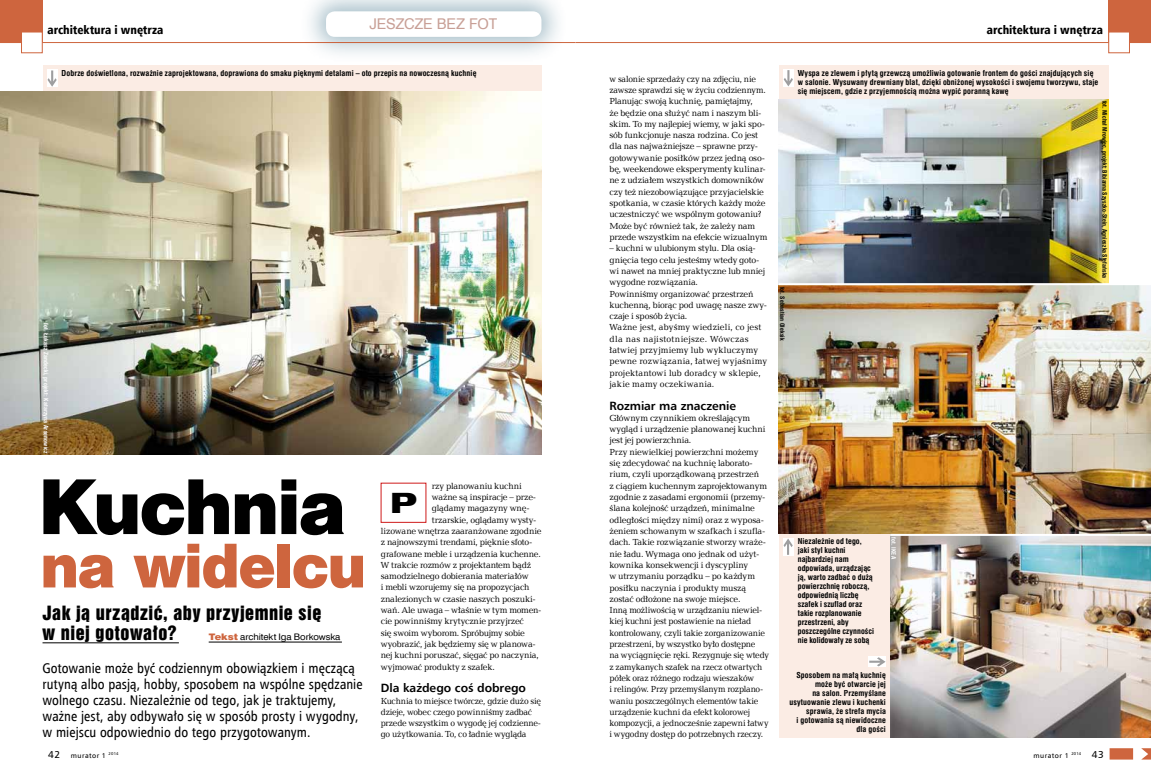
<style>
.page{position:relative;width:1151px;height:780px;background:#fff}
.page>*{position:absolute;margin:0;border:0;box-sizing:border-box;transform-origin:0 0}
.t1{font:69.8px "Swis 721 Blk 2 EU";letter-spacing:-.025em;color:#000}
.t2{font:55.9px "Swis 721 Blk 2 EU";letter-spacing:-.02em;color:#ce653e}
.t3{font:28px "Swis 721 Blk Ex EU";color:#000}
.t4{font:18px/20px "Swis 921 EU";letter-spacing:.03em;color:#000}
.t5{font:14.8px "Swis 721 EU Normal";letter-spacing:-.015em;color:#91402d}
.t6{font:14px/16px "Humnst 777 Cn EU";letter-spacing:.005em;color:#000}
.t7{font:12px "Humnst 777 Blk Cn EU";color:#000}
.t8{font:700 12px "Humnst 777 EU";letter-spacing:-.005em;color:#000}
.t9{font:10px "Humnst 777 EU";color:#000}
.t10{font:9px/11.3px "Candida EU Normal";letter-spacing:-.02em;color:#000}
.t11{font:9px/11.3px "Candida EU Normal";letter-spacing:-.02em;color:#000;scale:.95 1}
.t12{font:9px "Swis 721 EU Normal";letter-spacing:-.01em;color:#000;scale:1.06 1}
.t13{font:700 8px/9px "Swis 721 Cn EU";letter-spacing:.015em;color:#000}
.t14{font:7px "Humnst 777 EU";letter-spacing:.065em;color:#000}
.t15{font:700 6px "Swis 721 Cn EU";letter-spacing:.01em;color:#000}
.t16{font:700 6px "Swis 721 Cn EU";letter-spacing:.025em;color:#fff}
.s1{font-family:"Swis 721 Blk EU";color:#ce653e}
.s2{font-size:10px}
</style>
<div class="page">
<svg style="left:1109px;top:748px;width:42px;height:11px"></svg>
<hr style="left:575px;top:42px;width:576px;height:1px;background:#ce653e">
<div style="left:1108px;top:0;width:43px;height:43px;background:#ce653e"></div>
<div style="left:1108px;top:32px;width:22px;height:21px;background:#fff;border:1px solid #ce653e"></div>
<hr style="left:0;top:42px;width:575px;height:1px;background:#ce653e">
<div style="left:0;top:0;width:43px;height:43px;background:#ce653e"></div>
<div style="left:21px;top:32px;width:22px;height:21px;background:#fff;border:1px solid #ce653e"></div>
<div style="left:779px;top:65px;width:329px;height:672px;background:#fbece4"></div>
<hr style="left:43px;top:642px;width:136px;height:1px;background:#000">
<hr style="left:209px;top:641px;width:133px;height:1px;background:#000">
<img style="left:779px;top:99px;width:329px;height:184px">
<img style="left:779px;top:285px;width:372px;height:249px">
<img style="left:890px;top:536px;width:261px;height:201px">
<div style="left:43px;top:65px;width:498px;height:389px;background:#fbece4"></div>
<img style="left:0;top:91px;width:541px;height:363px">
<svg style="left:47px;top:69px;width:11px;height:18px"></svg>
<div style="left:868px;top:656px;width:18px;height:11px;background:#fff"></div>
<svg style="left:869px;top:657px;width:16px;height:10px"></svg>
<div style="left:783px;top:69px;width:10px;height:18px;background:#fff"></div>
<svg style="left:784px;top:69px;width:10px;height:17px"></svg>
<svg style="left:783px;top:538px;width:11px;height:18px"></svg>
<hr style="left:890px;top:534px;width:261px;height:2px;background:#fff">
<hr style="left:779px;top:283px;width:372px;height:2px;background:#fff">
<svg style="left:309px;top:0;width:249px;height:54px"></svg>
<div style="left:326px;top:11px;width:215px;height:26px;background:#fff;border-radius:9px"></div>
<h3 class="t5" style="left:369px;top:15px;width:129px">jeszcze bez fot</h3>
<h3 class="t7" style="left:47px;top:22px;width:118px">architektura i wnętrza</h3>
<h3 class="t7" style="left:987px;top:22px;width:118px">architektura i wnętrza</h3>
<p class="t11" style="left:609px;top:73px;width:168px">w salonie sprzedaży czy na zdjęciu, nie zawsze sprawdzi się w życiu codziennym.<br>Planując swoją kuchnię, pamiętajmy,<br>że będzie ona służyć nam i naszym bli&shy;skim. To my najlepiej wiemy, w jaki spo&shy;sób funkcjonuje nasza rodzina. Co jest dla nas najważniejsze – sprawne przy&shy;gotowywanie posiłków przez jedną oso&shy;bę, weekendowe eksperymenty kulinar&shy;ne z udziałem wszystkich domowników czy też niezobowiązujące przyjacielskie spotkania, w czasie których każdy może uczestniczyć we wspólnym gotowaniu?<br>Może być również tak, że zależy nam przede wszystkim na efekcie wizualnym</p>
<p class="t10" style="left:609px;top:242px;width:159px">– kuchni w ulubionym stylu. Dla osią&shy;gnięcia tego celu jesteśmy wtedy goto&shy;wi nawet na mniej praktyczne lub mniej wygodne rozwiązania.<br>Powinniśmy organizować przestrzeń kuchenną, biorąc pod uwagę nasze zwy&shy;czaje i sposób życia.<br>Ważne jest, abyśmy wiedzieli, co jest dla nas najistotniejsze. Wówczas łatwiej przyjmiemy lub wykluczymy pewne rozwiązania, łatwej wyjaśnimy projektantowi lub doradcy w sklepie, jakie mamy oczekiwania.</p>
<h3 class="t8" style="left:609px;top:398px;width:128px">Rozmiar ma znaczenie</h3>
<p class="t10" style="left:609px;top:412px;width:161px">Głównym czynnikiem określającym wygląd i urządzenie planowanej kuchni jest jej powierzchnia.<br>Przy niewielkiej powierzchni możemy się zdecydować na kuchnię laborato&shy;rium, czyli uporządkowaną przestrzeń<br>z ciągiem kuchennym zaprojektowanym zgodnie z zasadami ergonomii (przemy&shy;ślana kolejność urządzeń, minimalne odległości między nimi) oraz z wyposa&shy;żeniem schowanym w szafkach i szufla&shy;dach. Takie rozwiązanie stworzy wraże&shy;nie ładu. Wymaga ono jednak od użyt&shy;kownika konsekwencji i dyscypliny<br>w utrzymaniu porządku – po każdym posiłku naczynia i produkty muszą zostać odłożone na swoje miejsce.<br>Inną możliwością w urządzaniu niewiel&shy;kiej kuchni jest postawienie na nieład kontrolowany, czyli takie zorganizowanie przestrzeni, by wszystko było dostępne<br>na wyciągnięcie ręki. Rezygnuje się wtedy z zamykanych szafek na rzecz otwartych półek oraz różnego rodzaju wieszaków<br>i relingów. Przy przemyślanym rozplano&shy;waniu poszczególnych elementów takie urządzenie kuchni da efekt kolorowej kompozycji, a jednocześnie zapewni łatwy i wygodny dostęp do potrzebnych rzeczy.</p>
<p class="t13" style="left:798px;top:68px;width:302px">Wyspa ze zlewem i płytą grzewczą umożliwia gotowanie frontem do gości znajdujących się w salonie. Wysuwany drewniany blat, dzięki obniżonej wysokości i swojemu tworzywu, staje się miejscem, gdzie z przyjemnością można wypić poranną kawę</p>
<p class="t13" style="left:62px;top:68px;width:416px">Dobrze doświetlona, rozważnie zaprojektowana, doprawiona do smaku pięknymi detalami – oto przepis na nowoczesną kuchnię</p>
<p class="t15" style="left:1108px;top:101px;width:179px;rotate:90deg">fot. Michał Mrowiec, projekt: Bibianna Szyszko-Stein, Agnieszka Stefańska</p>
<p class="t15" style="left:786px;top:286px;width:56px;rotate:90deg">fot. Sebastian Oleksik</p>
<p class="t16" style="left:50px;top:323px;width:131px;rotate:90deg">fot. Łukasz Zandecki, projekt: Katarzyna Arsenowicz</p>
<h1 class="t1" style="left:39px;top:459px;width:308px">Kuchnia</h1>
<p class="t10" style="left:432px;top:480px;width:91px">rzy planowaniu kuchni</p>
<p class="t10" style="left:432px;top:491px;width:106px">ważne są inspiracje – prze-</p>
<p class="t10" style="left:432px;top:502px;width:99px">glądamy magazyny wnę-</p>
<p class="t10" style="left:432px;top:514px;width:106px">trzarskie, oglądamy wysty-</p>
<p class="t10" style="left:381px;top:525px;width:162px">lizowane wnętrza zaaranżowane zgodnie</p>
<p class="t10" style="left:381px;top:536px;width:153px">z najnowszymi trendami, pięknie sfoto-</p>
<p class="t10" style="left:381px;top:547px;width:161px">grafowane meble i urządzenia kuchenne.</p>
<p class="t10" style="left:381px;top:559px;width:152px">W trakcie rozmów z projektantem bądź</p>
<p class="t10" style="left:381px;top:570px;width:149px">samodzielnego dobierania materiałów</p>
<p class="t10" style="left:381px;top:581px;width:150px">i mebli wzorujemy się na propozycjach</p>
<p class="t10" style="left:381px;top:593px;width:156px">znalezionych w czasie naszych poszuki-</p>
<p class="t10" style="left:381px;top:604px;width:162px">wań. Ale uwaga – właśnie w tym momen-</p>
<p class="t10" style="left:381px;top:615px;width:145px">cie powinniśmy krytycznie przyjrzeć</p>
<p class="t10" style="left:381px;top:627px;width:145px">się swoim wyborom. Spróbujmy sobie</p>
<p class="t10" style="left:381px;top:638px;width:156px">wyobrazić, jak będziemy się w planowa-</p>
<p class="t10" style="left:381px;top:649px;width:160px">nej kuchni poruszać, sięgać po naczynia,</p>
<p class="t10" style="left:381px;top:660px;width:115px">wyjmować produkty z szafek.</p>
<h3 class="t8" style="left:381px;top:680px;width:147px">Dla każdego coś dobrego</h3>
<p class="t11" style="left:381px;top:694px;width:170px">Kuchnia to miejsce twórcze, gdzie dużo się dzieje, wobec czego powinniśmy zadbać przede wszystkim o wygodę jej codzienne&shy;go użytkowania. To, co ładnie wygląda</p>
<h3 class="t3" style="left:390px;top:485px;width:28px">P</h3>
<p class="t16" style="left:897px;top:537px;width:23px;rotate:90deg">fot. IKEA</p>
<p class="t13" style="left:798px;top:537px;width:78px">Niezależnie od tego, jaki styl kuchni najbardziej nam odpowiada, urządzając ją, warto zadbać o dużą powierzchnię roboczą, odpowiednią liczbę szafek i szuflad oraz takie rozplanowanie przestrzeni, aby poszczególne czynności nie kolidowały ze sobą</p>
<h2 class="t2" style="left:40px;top:527px;width:327px">na widelcu</h2>
<h3 class="t4" style="left:43px;top:603px;width:280px">Jak ją urządzić, aby przyjemnie się w niej gotowało?</h3>
<p class="t12" style="left:209px;top:630px;width:126px"><span class="s1">Tekst</span> architekt Iga Borkowska</p>
<p class="t6" style="left:43px;top:659px;width:322px">Gotowanie może być codziennym obowiązkiem i męczącą rutyną albo pasją, hobby, sposobem na wspólne spędzanie wolnego czasu. Niezależnie od tego, jak je traktujemy, ważne jest, aby odbywało się w sposób prosty i wygodny, w miejscu odpowiednio do tego przygotowanym.</p>
<p class="t13" style="left:789px;top:670px;width:98px;text-align:right">Sposobem na małą kuchnię może być otwarcie jej<br>na salon. Przemyślane usytuowanie zlewu i kuchenki sprawia, że strefa mycia<br>i gotowania są niewidoczne dla gości</p>
<p class="t14" style="left:48px;top:750px;width:72px"><span class="s2">42</span> murator 1 <sup>2014</sup></p>
<p class="t14" style="left:1034px;top:750px;width:49px">murator 1 <sup>2014</sup></p>
<p class="t9" style="left:1092px;top:748px;width:14px">43</p>
</div>
